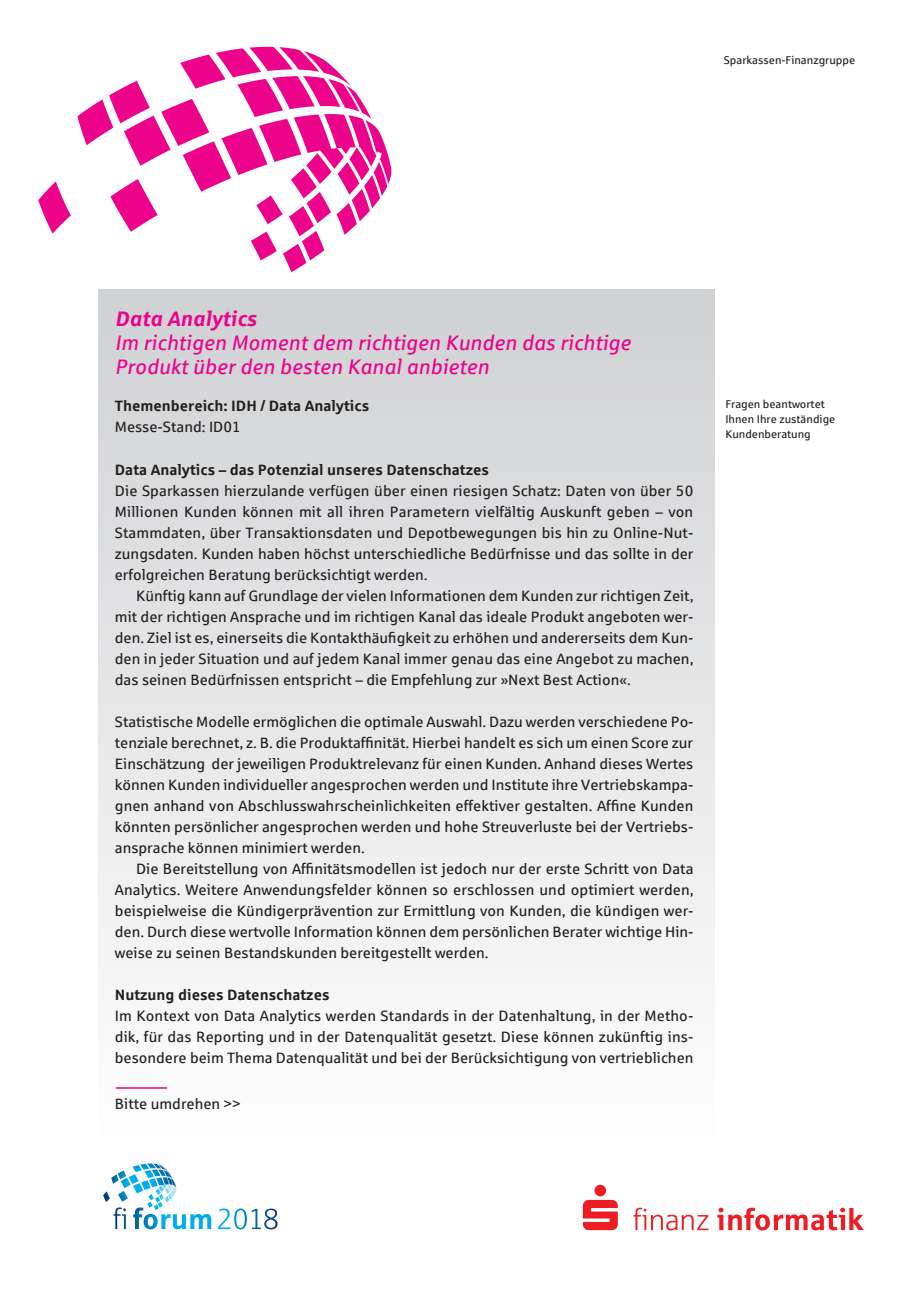
<style>
.page{position:relative;width:919px;height:1289px;background:#fff}
.page>*{position:absolute;margin:0;border:0;box-sizing:border-box;transform-origin:0 0}
.Kopf_Standbezeichnun{font:italic 21px "Sparkasse Rg";color:#ed028c}
.Kopf_Standbezeichnun-2{font:italic 700 21px "Sparkasse Rg";color:#ed028c}
.Fließtext{font:15px/21px "Sparkasse Rg";color:#231f20;text-align:justify}
.Fließtext_1__Zeile_5{font:15px/21px "Sparkasse Rg";color:#231f20;text-align:justify}
.Zwischenüberschrift{font:700 15px "Sparkasse Rg";color:#231f20}
.Kopf_Themenbereich{font:700 15px "Sparkasse Rg";color:#231f20}
.Kopf_Cluster_und_Sta{font:15px "Sparkasse Rg";color:#231f20}
.Kontakt_plain{font:11.25px "Sparkasse Rg";color:#231f20}
</style>
<div class="page">
<div style="left:98px;top:289px;width:616px;height:872px;background:linear-gradient(to bottom,#d0d1d3,#fff)"></div>
<hr style="left:116px;top:1087px;width:51px;height:1px;background:#ed028c">
<svg style="left:38px;top:47px;width:353px;height:225px"></svg>
<svg style="left:133px;top:1163px;width:41px;height:19px"></svg>
<svg style="left:113px;top:1207px;width:164px;height:22px"></svg>
<svg style="left:583px;top:1184px;width:280px;height:46px"></svg>
<p class="Kontakt_plain" style="left:723px;top:53px;width:133px">Sparkassen-Finanzgruppe</p>
<p class="Kopf_Standbezeichnun-2" style="left:115px;top:305px;width:143px">Data Analytics</p>
<p class="Kopf_Standbezeichnun" style="left:115px;top:330px;width:517px">Im richtigen Moment dem richtigen Kunden das richtige</p>
<p class="Kopf_Standbezeichnun" style="left:115px;top:354px;width:375px">Produkt über den besten Kanal anbieten</p>
<p class="Kopf_Themenbereich" style="left:115px;top:396px;width:256px">Themenbereich: IDH / Data Analytics</p>
<p class="Kopf_Cluster_und_Sta" style="left:115px;top:417px;width:127px">Messe-Stand: ID01</p>
<p class="Zwischenüberschrift" style="left:115px;top:460px;width:375px">Data Analytics – das Potenzial unseres Datenschatzes</p>
<p class="Fließtext" style="left:115px;top:480px;width:580px">Die Sparkassen hierzulande verfügen über einen riesigen Schatz: Daten von über 50<br>Millionen Kunden können mit all ihren Parametern vielfältig Auskunft geben – von Stammdaten, über Transaktionsdaten und Depotbewegungen bis hin zu Online-Nut&shy;zungsdaten. Kunden haben höchst unterschiedliche Bedürfnisse und das sollte in der erfolgreichen Beratung berücksichtigt werden.</p>
<p class="Fließtext_1__Zeile_5" style="left:115px;top:585px;width:580px;text-indent:21px">Künftig kann auf Grundlage der vielen Informationen dem Kunden zur richtigen Zeit, mit der richtigen Ansprache und im richtigen Kanal das ideale Produkt angeboten wer&shy;den. Ziel ist es, einerseits die Kontakthäufigkeit zu erhöhen und andererseits dem Kun&shy;den in jeder Situation und auf jedem Kanal immer genau das eine Angebot zu machen, das seinen Bedürfnissen entspricht – die Empfehlung zur »Next Best Action«.</p>
<p class="Fließtext" style="left:115px;top:711px;width:580px">Statistische Modelle ermöglichen die optimale Auswahl. Dazu werden verschiedene Po&shy;tenziale berechnet, z. B. die Produktaffinität. Hierbei handelt es sich um einen Score zur Einschätzung der jeweiligen Produktrelevanz für einen Kunden. Anhand dieses Wertes können Kunden individueller angesprochen werden und Institute ihre Vertriebskampa&shy;gnen anhand von Abschlusswahrscheinlichkeiten effektiver gestalten. Affine Kunden könnten persönlicher angesprochen werden und hohe Streuverluste bei der Vertriebs&shy;ansprache können minimiert werden.</p>
<p class="Fließtext_1__Zeile_5" style="left:115px;top:858px;width:580px;text-indent:21px">Die Bereitstellung von Affinitätsmodellen ist jedoch nur der erste Schritt von Data Analytics. Weitere Anwendungsfelder können so erschlossen und optimiert werden, beispielweise die Kündigerprävention zur Ermittlung von Kunden, die kündigen wer&shy;den. Durch diese wertvolle Information können dem persönlichen Berater wichtige Hin&shy;weise zu seinen Bestandskunden bereitgestellt werden.</p>
<p class="Zwischenüberschrift" style="left:115px;top:985px;width:216px">Nutzung dieses Datenschatzes</p>
<p class="Fließtext" style="left:115px;top:1005px;width:580px">Im Kontext von Data Analytics werden Standards in der Datenhaltung, in der Metho&shy;dik, für das Reporting und in der Datenqualität gesetzt. Diese können zukünftig ins&shy;besondere beim Thema Datenqualität und bei der Berücksichtigung von vertrieblichen</p>
<p class="Fließtext" style="left:115px;top:1092px;width:127px">Bitte umdrehen &gt;&gt;</p>
<p class="Kontakt_plain" style="left:725px;top:397px;width:101px">Fragen beantwortet</p>
<p class="Kontakt_plain" style="left:725px;top:412px;width:111px">Ihnen Ihre zuständige</p>
<p class="Kontakt_plain" style="left:725px;top:427px;width:87px">Kundenberatung</p>
</div>
